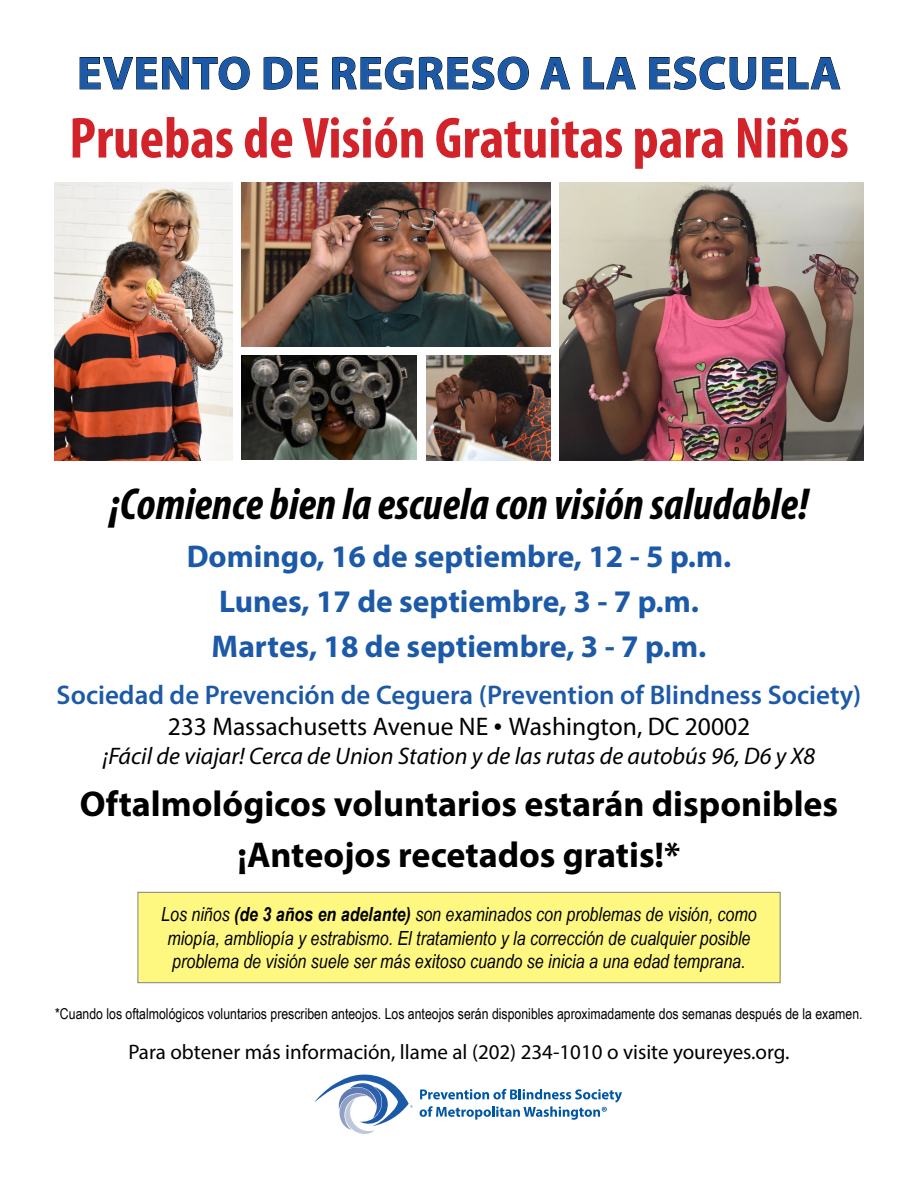
<style>
.page{position:relative;width:918px;height:1188px;background:#fff}
.page>*{position:absolute;margin:0;border:0;box-sizing:border-box;transform-origin:0 0}
.t1{font:700 condensed 58.5px "Myriad Pro";color:#d2232a}
.t2{font:700 46.5px "Myriad Pro";letter-spacing:.02em;color:#1c5aa8}
.t3{font:italic 700 condensed 45px "Myriad Pro";color:#000}
.t4{font:700 36px/51.8px "Myriad Pro";color:#000;text-align:center}
.t5{font:700 31.5px/45px "Myriad Pro";color:#1c5aa8;text-align:center}
.t6{font:600 27px "Myriad Pro";color:#1c5aa8}
.t7{font:25.5px "Myriad Pro";color:#000}
.t8{font:italic 24px "Myriad Pro";color:#000}
.t9{font:21px "Myriad Pro";color:#000}
.t10{font:italic 19.5px/23.4px "Arial Narrow";color:#000;text-align:center}
.t11{font:15px "Arial Narrow";color:#000}
.s1{font-family:"Times New Roman"}
.s2{font-weight:700}
</style>
<div class="page">
<svg style="left:79px;top:56px;width:171px;height:34px"></svg>
<svg style="left:263px;top:57px;width:55px;height:33px"></svg>
<svg style="left:332px;top:56px;width:197px;height:34px"></svg>
<svg style="left:540px;top:57px;width:31px;height:33px"></svg>
<svg style="left:583px;top:57px;width:53px;height:33px"></svg>
<svg style="left:649px;top:56px;width:107px;height:34px"></svg>
<svg style="left:762px;top:57px;width:79px;height:33px"></svg>
<svg style="left:315px;top:1075px;width:98px;height:59px"></svg>
<svg style="left:420px;top:1089px;width:202px;height:31px"></svg>
<img style="left:54px;top:182px;width:178px;height:278px">
<img style="left:241px;top:182px;width:309px;height:164px">
<img style="left:559px;top:182px;width:305px;height:278px">
<img style="left:241px;top:356px;width:176px;height:103px">
<img style="left:426px;top:356px;width:124px;height:104px">
<div style="left:138px;top:892px;width:642px;height:91px;background:#fff880"></div>
<h2 class="t2" style="left:77px;top:43px;width:765px">EVENTO DE REGRESO A LA ESCUELA</h2>
<h1 class="t1" style="left:69px;top:102px;width:781px">Pruebas de Visión Gratuitas para Niños</h1>
<h3 class="t3" style="left:109px;top:476px;width:701px">¡Comience bien la escuela con visión saludable!</h3>
<h3 class="t5" style="left:187px;top:533px;width:546px">Domingo, 16 de septiembre, 12 - 5 p.m.<br>Lunes, 17 de septiembre, 3 - 7 p.m.<br>Martes, 18 de septiembre, 3 - 7 p.m.</h3>
<h3 class="t6" style="left:57px;top:678px;width:806px">Sociedad de Prevención de Ceguera (Prevention of Blindness Society)</h3>
<h3 class="t7" style="left:168px;top:711px;width:584px">233 Massachusetts Avenue NE <span class="s1">•</span> Washington, DC 20002</h3>
<p class="t8" style="left:103px;top:741px;width:714px">¡Fácil de viajar! Cerca de Union Station y de las rutas de autobús 96, D6 y X8</p>
<h3 class="t4" style="left:80px;top:776px;width:760px">Oftalmológicos voluntarios estarán disponibles ¡Anteojos recetados gratis!*</h3>
<p class="t10" style="left:161px;top:902px;width:597px">Los niños <span class="s2">(de 3 años en adelante)</span> son examinados con problemas de visión, como miopía, ambliopía y estrabismo. El tratamiento y la corrección de cualquier posible problema de visión suele ser más exitoso cuando se inicia a una edad temprana.</p>
<p class="t11" style="left:55px;top:1002px;width:809px">*Cuando los oftalmológicos voluntarios prescriben anteojos. Los anteojos serán disponibles aproximadamente dos semanas después de la examen.</p>
<p class="t9" style="left:128px;top:1039px;width:663px">Para obtener más información, llame al (202) 234-1010 o visite youreyes.org.</p>
</div>
